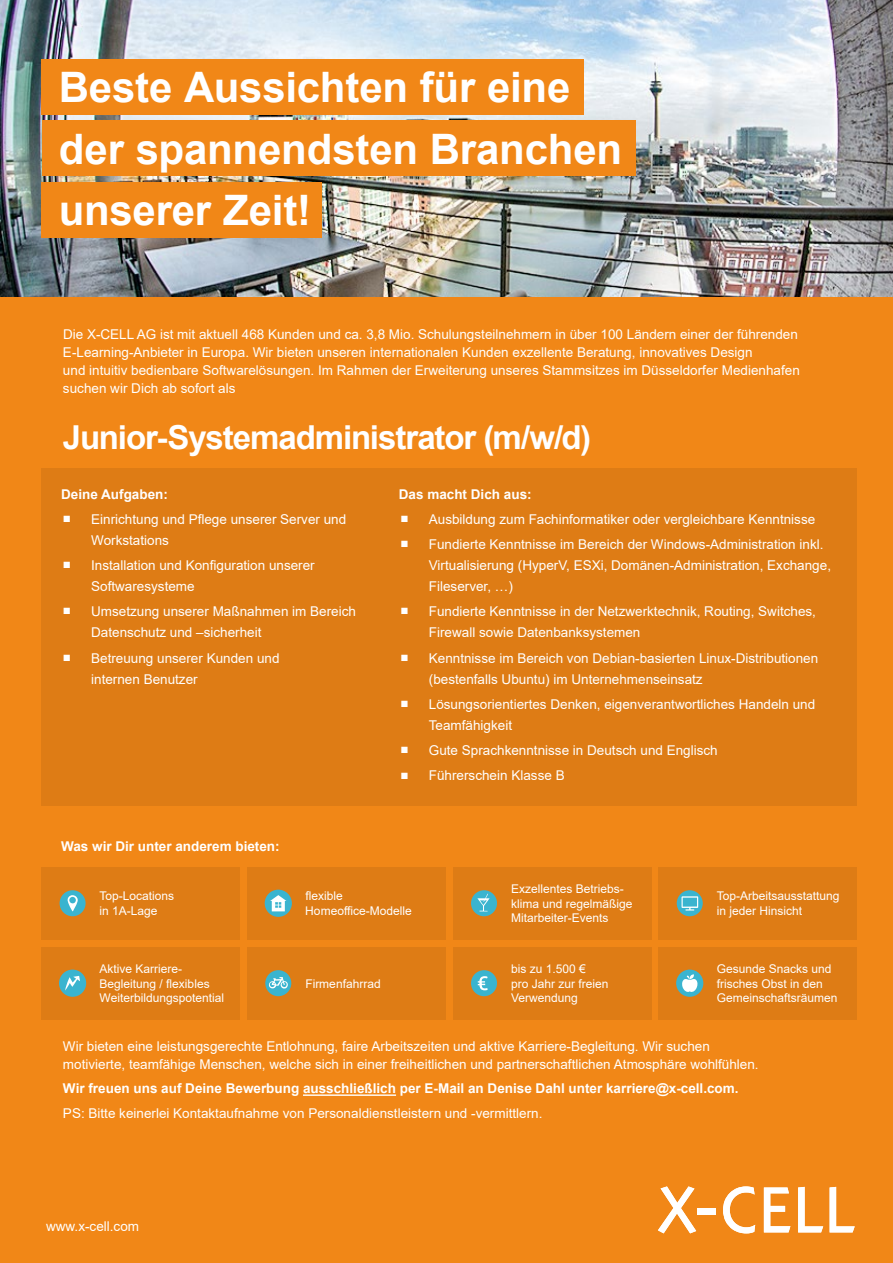
<style>
.page{position:relative;width:893px;height:1263px;background:#fff}
.page>*{position:absolute;margin:0;border:0;box-sizing:border-box;transform-origin:0 0}
.t1{font:700 42px/61.2px "Arial";letter-spacing:-.005em;color:#fff}
.t2{font:700 33px "Arial";letter-spacing:-.035em;color:#fff}
.t3{font:13.5px/21px "Arial";color:#fff}
.t4{font:700 13.5px/25.7px "Arial";color:#fff}
.Absatzformat_1{font:12px/14.4px "Arial";color:#fff}
.s1{font-weight:400}
</style>
<div class="page">
<img style="left:0;top:0;width:893px;height:298px">
<div style="left:0;top:298px;width:893px;height:965px;background:#f18717"></div>
<div style="left:42px;top:60px;width:542px;height:55px;background:#f18717"></div>
<div style="left:42px;top:121px;width:594px;height:55px;background:#f18717"></div>
<div style="left:42px;top:182px;width:280px;height:55px;background:#f18717"></div>
<div style="left:42px;top:468px;width:815px;height:337px;background:#de7c15"></div>
<svg style="left:658px;top:1186px;width:38px;height:47px"></svg>
<svg style="left:723px;top:1186px;width:32px;height:47px"></svg>
<svg style="left:764px;top:1187px;width:26px;height:45px"></svg>
<svg style="left:798px;top:1187px;width:25px;height:45px"></svg>
<svg style="left:830px;top:1187px;width:25px;height:45px"></svg>
<div style="left:697px;top:1208px;width:18px;height:6px;background:#fff"></div>
<div style="left:42px;top:867px;width:198px;height:72px;background:#de7c15"></div>
<div style="left:60px;top:890px;width:26px;height:26px;background:#3ab4cf;border-radius:50%"></div>
<svg style="left:68px;top:895px;width:10px;height:16px"></svg>
<div style="left:247px;top:867px;width:198px;height:72px;background:#de7c15"></div>
<div style="left:265px;top:890px;width:27px;height:27px;background:#3ab4cf;border-radius:50%"></div>
<svg style="left:270px;top:895px;width:16px;height:16px"></svg>
<div style="left:453px;top:867px;width:198px;height:72px;background:#de7c15"></div>
<div style="left:471px;top:890px;width:26px;height:26px;background:#3ab4cf;border-radius:50%"></div>
<svg style="left:477px;top:894px;width:13px;height:17px"></svg>
<div style="left:659px;top:867px;width:198px;height:72px;background:#de7c15"></div>
<svg style="left:677px;top:890px;width:26px;height:26px"></svg>
<svg style="left:681px;top:896px;width:17px;height:14px"></svg>
<div style="left:42px;top:947px;width:198px;height:72px;background:#de7c15"></div>
<div style="left:59px;top:969px;width:27px;height:28px;background:#3ab4cf;border-radius:50%"></div>
<svg style="left:65px;top:976px;width:15px;height:14px"></svg>
<div style="left:247px;top:947px;width:198px;height:72px;background:#de7c15"></div>
<div style="left:265px;top:970px;width:26px;height:26px;background:#3ab4cf;border-radius:50%"></div>
<svg style="left:269px;top:977px;width:19px;height:12px"></svg>
<div style="left:453px;top:947px;width:198px;height:72px;background:#de7c15"></div>
<div style="left:471px;top:970px;width:26px;height:26px;background:#3ab4cf;border-radius:50%"></div>
<svg style="left:478px;top:976px;width:10px;height:14px"></svg>
<div style="left:659px;top:947px;width:198px;height:72px;background:#de7c15"></div>
<div style="left:676px;top:969px;width:27px;height:28px;background:#3ab4cf;border-radius:50%"></div>
<svg style="left:682px;top:974px;width:16px;height:18px"></svg>
<hr style="left:303px;top:1094px;width:93px;height:2px;background:#fff">
<h1 class="t1" style="left:59px;top:58px;width:565px">Beste Aussichten für eine der spannendsten Branchen unserer Zeit!</h1>
<p class="t3" style="left:63px;top:326px;width:738px;line-height:18px">Die X-CELL AG ist mit aktuell 468 Kunden und ca. 3,8 Mio. Schulungsteilnehmern in über 100 Ländern einer der führenden E-Learning-Anbieter in Europa. Wir bieten unseren internationalen Kunden exzellente Beratung, innovatives Design<br>und intuitiv bedienbare Softwarelösungen. Im Rahmen der Erweiterung unseres Stammsitzes im Düsseldorfer Medienhafen suchen wir Dich ab sofort als</p>
<p class="t2" style="left:63px;top:414px;width:530px">Junior-Systemadministrator (m/w/d)</p>
<p class="t4" style="left:61px;top:481px;width:108px">Deine Aufgaben:</p>
<p class="t3" style="left:91px;top:509px;width:257px;text-indent:-28px">■ Einrichtung und Pflege unserer Server und<br>Workstations</p>
<p class="t3" style="left:91px;top:555px;width:225px;text-indent:-28px">■ Installation und Konfiguration unserer<br>Softwaresysteme</p>
<p class="t3" style="left:91px;top:601px;width:266px;text-indent:-28px">■ Umsetzung unserer Maßnahmen im Bereich<br>Datenschutz und –sicherheit</p>
<p class="t3" style="left:91px;top:647px;width:190px;text-indent:-28px">■ Betreuung unserer Kunden und internen Benutzer</p>
<p class="t4" style="left:61px;top:833px;width:220px">Was wir Dir unter anderem bieten:</p>
<p class="t4" style="left:399px;top:481px;width:134px">Das macht Dich aus:</p>
<p class="t3" style="left:400px;top:509px;width:416px">■ Ausbildung zum Fachinformatiker oder vergleichbare Kenntnisse</p>
<p class="t3" style="left:429px;top:534px;width:404px;text-indent:-28px">■ Fundierte Kenntnisse im Bereich der Windows-Administration inkl.<br>Virtualisierung (HyperV, ESXi, Domänen-Administration, Exchange,<br>Fileserver, …)</p>
<p class="t3" style="left:429px;top:601px;width:389px;text-indent:-28px">■ Fundierte Kenntnisse in der Netzwerktechnik, Routing, Switches,<br>Firewall sowie Datenbanksystemen</p>
<p class="t3" style="left:429px;top:647px;width:391px;text-indent:-28px">■ Kenntnisse im Bereich von Debian-basierten Linux-Distributionen (bestenfalls Ubuntu) im Unternehmenseinsatz</p>
<p class="t3" style="left:429px;top:694px;width:388px;text-indent:-28px">■ Lösungsorientiertes Denken, eigenverantwortliches Handeln und<br>Teamfähigkeit</p>
<p class="t3" style="left:400px;top:740px;width:319px">■ Gute Sprachkenntnisse in Deutsch und Englisch</p>
<p class="t3" style="left:400px;top:765px;width:166px">■ Führerschein Klasse B</p>
<p class="Absatzformat_1" style="left:100px;top:889px;width:76px">Top-Locations in 1A-Lage</p>
<p class="Absatzformat_1" style="left:305px;top:889px;width:108px">flexible<br>Homeoffice-Modelle</p>
<p class="Absatzformat_1" style="left:511px;top:882px;width:123px">Exzellentes Betriebs&shy;klima und regelmäßige<br>Mitarbeiter-Events</p>
<p class="Absatzformat_1" style="left:717px;top:889px;width:124px">Top-Arbeitsausstattung in jeder Hinsicht</p>
<p class="Absatzformat_1" style="left:100px;top:962px;width:126px">Aktive Karriere-<br>Begleitung / flexibles<br>Weiterbildungspotential</p>
<p class="Absatzformat_1" style="left:305px;top:976px;width:77px">Firmenfahrrad</p>
<p class="Absatzformat_1" style="left:511px;top:962px;width:99px">bis zu 1.500 €<br>pro Jahr zur freien<br>Verwendung</p>
<p class="Absatzformat_1" style="left:717px;top:962px;width:122px">Gesunde Snacks und frisches Obst in den<br>Gemeinschaftsräumen</p>
<p class="t3" style="left:63px;top:1037px;width:697px;line-height:18px">Wir bieten eine leistungsgerechte Entlohnung, faire Arbeitszeiten und aktive Karriere-Begleitung. Wir suchen motivierte, teamfähige Menschen, welche sich in einer freiheitlichen und partnerschaftlichen Atmosphäre wohlfühlen.</p>
<p class="t4" style="left:63px;top:1075px;width:677px">Wir freuen uns auf Deine Bewerbung ausschließlich per E-Mail an Denise Dahl unter karriere@x-cell.com.<br><span class="s1">PS: Bitte keinerlei Kontaktaufnahme von Personaldienstleistern und -vermittlern.</span></p>
<p class="t3" style="left:46px;top:1216px;width:95px">www.x-cell.com</p>
</div>
